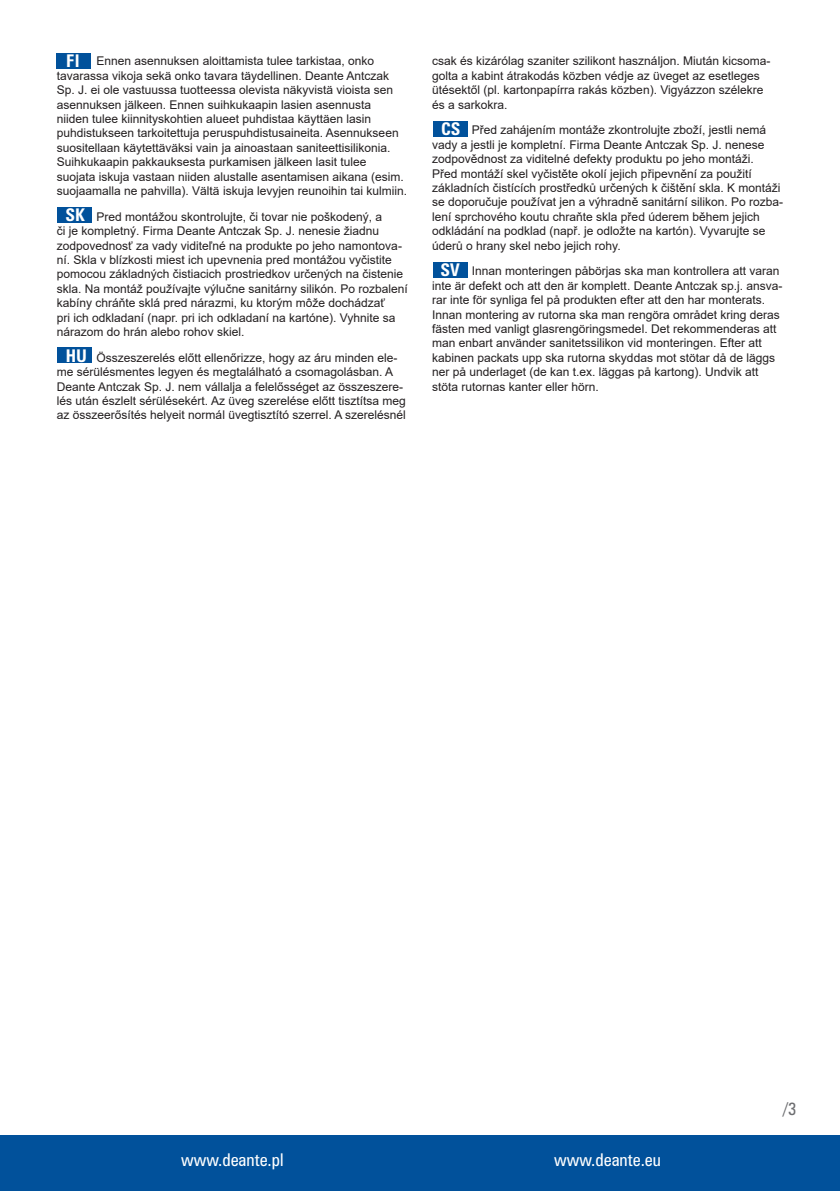
<style>
.page{position:relative;width:840px;height:1191px;background:#fff}
.page>*{position:absolute;margin:0;border:0;box-sizing:border-box;transform-origin:0 0}
.txt{font:16px "Zurich Cn PL";color:#fff}
.t1{font:700 16px "Zurich Cn PL";color:#fff}
.txt-2{font:16px "Zurich Cn PL";color:#6c6d70}
.txt-3{font:12px/14.4px "Arial";color:#231f20}
</style>
<div class="page">
<div style="left:0;top:1134px;width:839px;height:57px;background:#01519b"></div>
<div style="left:57px;top:54px;width:34px;height:15px;background:#01519b"></div>
<div style="left:58px;top:207px;width:34px;height:15px;background:#01519b"></div>
<div style="left:58px;top:348px;width:34px;height:15px;background:#01519b"></div>
<div style="left:432px;top:121px;width:35px;height:15px;background:#01519b"></div>
<div style="left:432px;top:262px;width:35px;height:16px;background:#01519b"></div>
<h1 class="t1" style="left:66px;top:50px;width:15px">FI</h1>
<p class="txt-3" style="left:57px;top:54px;width:352px;text-indent:40px">Ennen asennuksen aloittamista tulee tarkistaa, onko tavarassa vikoja sekä onko tavara täydellinen. Deante Antczak Sp. J. ei ole vastuussa tuotteessa olevista näkyvistä vioista sen asennuksen jälkeen. Ennen suihkukaapin lasien asennusta<br>niiden tulee kiinnityskohtien alueet puhdistaa käyttäen lasin puhdistukseen tarkoitettuja peruspuhdistusaineita. Asennukseen suositellaan käytettäväksi vain ja ainoastaan saniteettisilikonia.<br>Suihkukaapin pakkauksesta purkamisen jälkeen lasit tulee suojata iskuja vastaan niiden alustalle asentamisen aikana (esim. suojaamalla ne pahvilla). Vältä iskuja levyjen reunoihin tai kulmiin.</p>
<p class="txt-3" style="left:57px;top:209px;width:352px;text-indent:40px">Pred montážou skontrolujte, či tovar nie poškodený, a<br>či je kompletný. Firma Deante Antczak Sp. J. nenesie žiadnu zodpovednosť za vady viditeľné na produkte po jeho namontova&shy;ní. Skla v blízkosti miest ich upevnenia pred montážou vyčistite pomocou základných čistiacich prostriedkov určených na čistenie skla. Na montáž používajte výlučne sanitárny silikón. Po rozbalení kabíny chráňte sklá pred nárazmi, ku ktorým môže dochádzať<br>pri ich odkladaní (napr. pri ich odkladaní na kartóne). Vyhnite sa nárazom do hrán alebo rohov skiel.</p>
<p class="txt-3" style="left:57px;top:350px;width:350px;text-indent:40px">Összeszerelés előtt ellenőrizze, hogy az áru minden ele&shy;me sérülésmentes legyen és megtalálható a csomagolásban. A Deante Antczak Sp. J. nem vállalja a felelősséget az összeszere&shy;lés után észlelt sérülésekért. Az üveg szerelése előtt tisztítsa meg az összeerősítés helyeit normál üvegtisztító szerrel. A szerelésnél</p>
<h1 class="t1" style="left:65px;top:204px;width:21px">SK</h1>
<h1 class="t1" style="left:66px;top:345px;width:23px">HU</h1>
<p class="txt-3" style="left:432px;top:54px;width:340px">csak és kizárólag szaniter szilikont használjon. Miután kicsoma&shy;golta a kabint átrakodás közben védje az üveget az esetleges ütésektől (pl. kartonpapírra rakás közben). Vigyázzon szélekre és a sarkokra.</p>
<p class="txt-3" style="left:432px;top:123px;width:352px;text-indent:40px">Před zahájením montáže zkontrolujte zboží, jestli nemá vady a jestli je kompletní. Firma Deante Antczak Sp. J. nenese zodpovědnost za viditelné defekty produktu po jeho montáži.<br>Před montáží skel vyčistěte okolí jejich připevnění za použití základních čistících prostředků určených k čištění skla. K montáži se doporučuje používat jen a výhradně sanitární silikon. Po rozba&shy;lení sprchového koutu chraňte skla před úderem během jejich odkládání na podklad (např. je odložte na kartón). Vyvarujte se úderů o hrany skel nebo jejich rohy.</p>
<p class="txt-3" style="left:432px;top:264px;width:352px;text-indent:40px">Innan monteringen påbörjas ska man kontrollera att varan inte är defekt och att den är komplett. Deante Antczak sp.j. ansva&shy;rar inte för synliga fel på produkten efter att den har monterats.<br>Innan montering av rutorna ska man rengöra området kring deras fästen med vanligt glasrengöringsmedel. Det rekommenderas att man enbart använder sanitetssilikon vid monteringen. Efter att kabinen packats upp ska rutorna skyddas mot stötar då de läggs ner på underlaget (de kan t.ex. läggas på kartong). Undvik att stöta rutornas kanter eller hörn.</p>
<h1 class="t1" style="left:441px;top:118px;width:21px">CS</h1>
<h1 class="t1" style="left:440px;top:259px;width:21px">SV</h1>
<p class="txt-2" style="left:782px;top:1098px;width:15px">/3</p>
<p class="txt" style="left:181px;top:1148px;width:104px">www.deante.pl</p>
<p class="txt" style="left:554px;top:1148px;width:108px">www.deante.eu</p>
</div>
